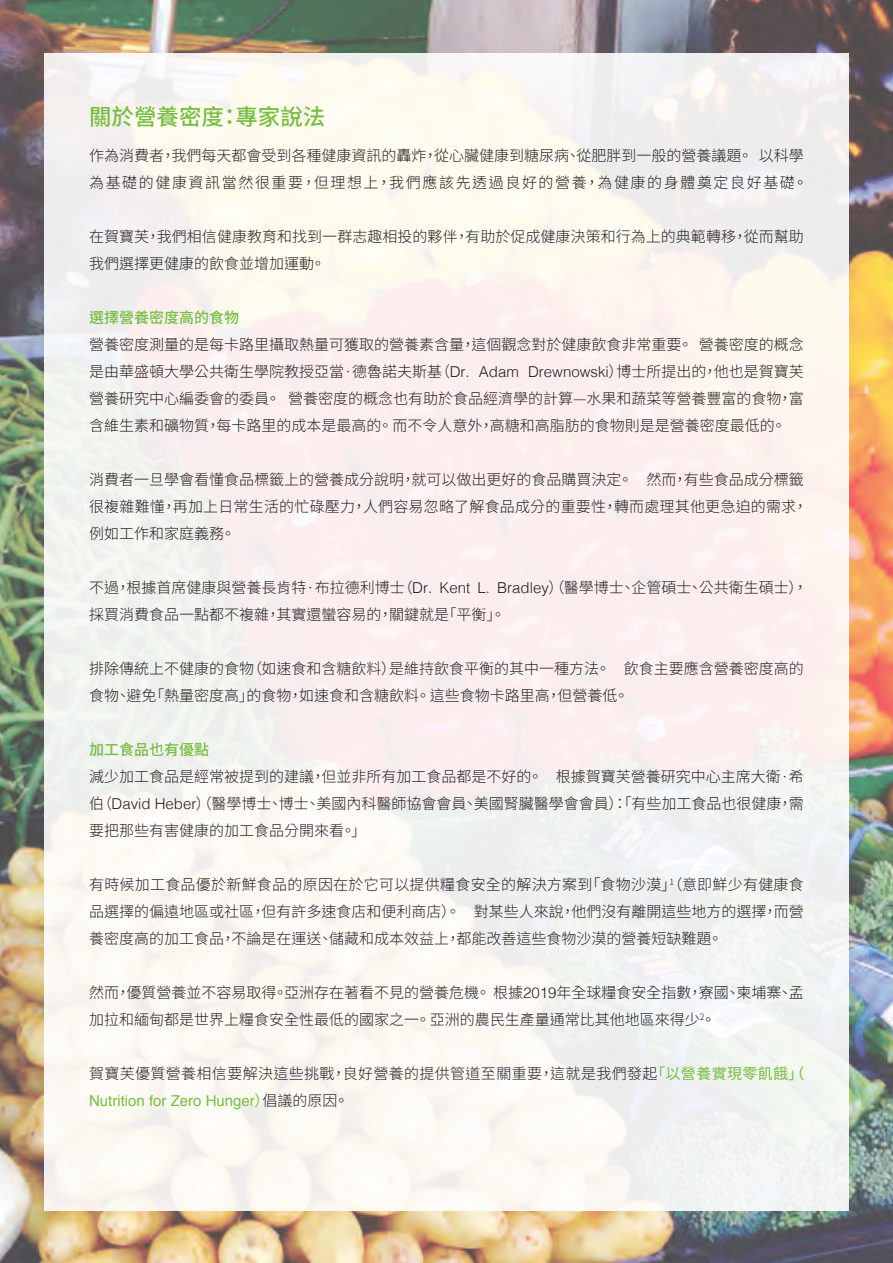
<style>
.page{position:relative;width:893px;height:1263px;background:#fff}
.page>*{position:absolute;margin:0;border:0;box-sizing:border-box;transform-origin:0 0}
.t1{font:500 22.5px "Noto Sans CJ Ktc";color:#78bd42}
.t2{font:300 15px/27px "Noto Sans CJ Ktc";color:#231f20}
.t3{font:300 15px "Noto Sans CJ Ktc";letter-spacing:.025em;color:#231f20}
.t4{font:15px "Helvetica";color:#78bd42}
.t5{font:500 15px "Noto Sans CJ Ktc";color:#78bd42}
.t6{font:300 8.7px "Noto Sans CJ Ktc";color:#231f20}
.s1{font-family:"Helvetica"}
.s2{font-weight:400;color:#78bd42}
.s3{font-family:"Noto Sans CJ Ktc"}
.s4{font-family:"Noto Sans CJ Ktc";font-weight:300;color:#231f20}
</style>
<div class="page">
<img style="left:0;top:0;width:893px;height:1263px">
<div style="left:44px;top:53px;width:805px;height:1157px;background:linear-gradient(to right,#f9f5f1,#f8f2f0)"></div>
<h1 class="t1" style="left:89px;top:104px;width:238px">關於營養密度：專家說法</h1>
<p class="t2" style="left:89px;top:142px;width:720px">作為消費者，我們每天都會受到各種健康資訊的轟炸，從心臟健康到糖尿病、從肥胖到一般的營養議題。 以科學為基礎的健康資訊當然很重要，但理想上，我們應該先透過良好的營養，為健康的身體奠定良好基礎。</p>
<p class="t2" style="left:89px;top:223px;width:716px">在賀寶芙，我們相信健康教育和找到一群志趣相投的夥伴，有助於促成健康決策和行為上的典範轉移，從而幫助我們選擇更健康的飲食並增加運動。</p>
<p class="t5" style="left:89px;top:309px;width:152px">選擇營養密度高的食物</p>
<p class="t2" style="left:89px;top:331px;width:716px;text-align:justify">營養密度測量的是每卡路里攝取熱量可獲取的營養素含量，這個觀念對於健康飲食非常重要。 營養密度的概念是由華盛頓大學公共衛生學院教授亞當·德魯諾夫斯基（<span class="s1">Dr. Adam Drewnowski</span>）博士所提出的，他也是賀寶芙營養研究中心編委會的委員。 營養密度的概念也有助於食品經濟學的計算—水果和蔬菜等營養豐富的食物，富含維生素和礦物質，每卡路里的成本是最高的。 而不令人意外，高糖和高脂肪的食物則是是營養密度最低的。</p>
<p class="t2" style="left:89px;top:466px;width:720px">消費者一旦學會看懂食品標籤上的營養成分說明，就可以做出更好的食品購買決定。 然而，有些食品成分標籤很複雜難懂，再加上日常生活的忙碌壓力，人們容易忽略了解食品成分的重要性，轉而處理其他更急迫的需求，例如工作和家庭義務。</p>
<p class="t2" style="left:89px;top:574px;width:720px">不過，根據首席健康與營養長肯特·布拉德利博士（<span class="s1">Dr. Kent L. Bradley</span>）（醫學博士、企管碩士、公共衛生碩士），採買消費食品一點都不複雜，其實還蠻容易的，關鍵就是「平衡」。</p>
<p class="t2" style="left:89px;top:655px;width:716px">排除傳統上不健康的食物（如速食和含糖飲料）是維持飲食平衡的其中一種方法。 飲食主要應含營養密度高的食物、避免「熱量密度高」的食物，如速食和含糖飲料。 這些食物卡路里高，但營養低。</p>
<p class="t5" style="left:89px;top:741px;width:121px">加工食品也有優點</p>
<p class="t2" style="left:89px;top:763px;width:716px;text-align:justify">減少加工食品是經常被提到的建議，但並非所有加工食品都是不好的。 根據賀寶芙營養研究中心主席大衛·希伯（<span class="s1">David Heber</span>）（醫學博士、博士、美國內科醫師協會會員、美國腎臟醫學會會員）：「有些加工食品也很健康，需要把那些有害健康的加工食品分開來看。」</p>
<p class="t2" style="left:89px;top:871px;width:716px">有時候加工食品優於新鮮食品的原因在於它可以提供糧食安全的解決方案到「食物沙漠」（意即鮮少有健康食</p>
<p class="t6" style="left:669px;top:877px;width:6px">1</p>
<p class="t2" style="left:89px;top:898px;width:716px">品選擇的偏遠地區或社區，但有許多速食店和便利商店）。 對某些人來說，他們沒有離開這些地方的選擇，而營養密度高的加工食品，不論是在運送、儲藏和成本效益上，都能改善這些食物沙漠的營養短缺難題。</p>
<p class="t2" style="left:89px;top:979px;width:716px">然而，優質營養並不容易取得。亞洲存在著看不見的營養危機。 根據<span class="s1">2019</span>年全球糧食安全指數，寮國、柬埔寨、孟加拉和緬甸都是世界上糧食安全性最低的國家之一。 亞洲的農民生產量通常比其他地區來得少<sup>2</sup>。</p>
<p class="t3" style="left:89px;top:1065px;width:717px">賀寶芙優質營養相信要解決這些挑戰，良好營養的提供管道至關重要，這就是我們發起<span class="s2">「以營養實現零飢餓」（</span></p>
<p class="t4" style="left:89px;top:1089px;width:261px">Nutrition for Zero Hunger<span class="s3">）</span><span class="s4">倡議的原因。</span></p>
</div>
